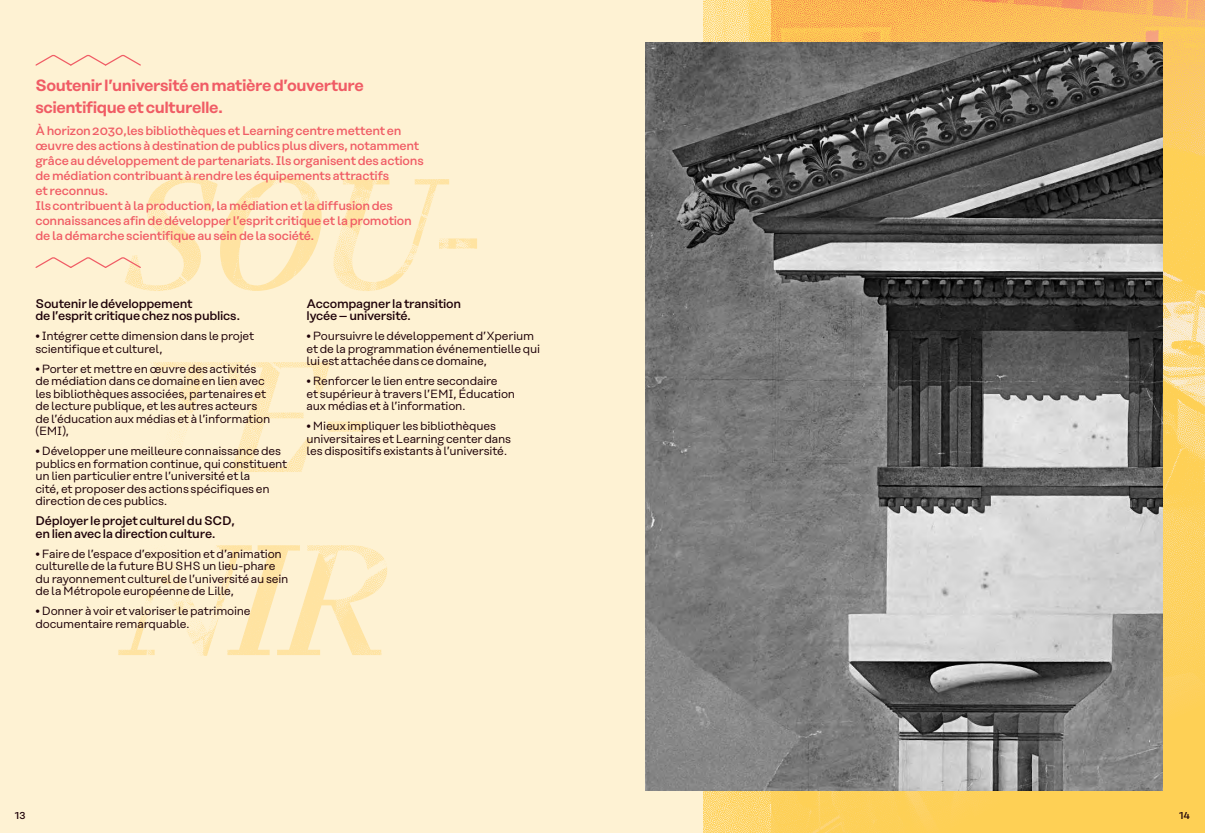
<style>
.page{position:relative;width:1205px;height:833px;background:#fff}
.page>*{position:absolute;margin:0;border:0;box-sizing:border-box;transform-origin:0 0}
.t1{font:600 16.25px/22.5px "Rational Display";letter-spacing:-.025em;color:#f05c65}
.t2{font:500 12.5px/15px "Rational Text";letter-spacing:-.02em;color:#f05c65}
.t3{font:500 12.5px/12.5px "Rational Display";letter-spacing:-.02em;color:#1e0108}
.t4{font:11.88px/12.5px "Rational Text";letter-spacing:-.02em;color:#1e0108}
.t5{font:500 10px "Rational Display";color:#1e0108}
</style>
<div class="page">
<div style="left:0;top:0;width:772px;height:833px;background:#fef2d3"></div>
<img style="left:704px;top:0;width:501px;height:833px">
<img style="left:645px;top:43px;width:517px;height:747px">
<img style="left:118px;top:177px;width:359px;height:479px">
<svg style="left:35px;top:54px;width:106px;height:12px"></svg>
<svg style="left:35px;top:256px;width:107px;height:13px"></svg>
<h1 class="t1" style="left:35px;top:74px;width:330px">Soutenir l’université en matière d’ouverture scientifique et culturelle.</h1>
<p class="t2" style="left:35px;top:123px;width:390px">À horizon 2030,les bibliothèques et Learning centre mettent en œuvre des actions à destination de publics plus divers, notamment grâce au développement de partenariats. Ils organisent des actions de médiation contribuant à rendre les équipements attractifs<br>et reconnus.<br>Ils contribuent à la production, la médiation et la diffusion des connaissances afin de développer l’esprit critique et la promotion de la démarche scientifique au sein de la société.</p>
<p class="t3" style="left:35px;top:297px;width:206px">Soutenir le développement<br>de l’esprit critique chez nos publics.</p>
<p class="t4" style="left:35px;top:330px;width:220px">• Intégrer cette dimension dans le projet scientifique et culturel,</p>
<p class="t4" style="left:35px;top:362px;width:236px">• Porter et mettre en œuvre des activités de médiation dans ce domaine en lien avec les bibliothèques associées, partenaires et de lecture publique, et les autres acteurs de l’éducation aux médias et à l’information (EMI),</p>
<p class="t4" style="left:35px;top:445px;width:253px">• Développer une meilleure connaissance des publics en formation continue, qui constituent un lien particulier entre l’université et la<br>cité, et proposer des actions spécifiques en direction de ces publics.</p>
<p class="t3" style="left:35px;top:514px;width:201px">Déployer le projet culturel du SCD, en lien avec la direction culture.</p>
<p class="t4" style="left:35px;top:547px;width:255px">• Faire de l’espace d’exposition et d’animation culturelle de la future BU SHS un lieu-phare du rayonnement culturel de l’université au sein de la Métropole européenne de Lille,</p>
<p class="t4" style="left:35px;top:605px;width:217px">• Donner à voir et valoriser le patrimoine documentaire remarquable.</p>
<p class="t3" style="left:306px;top:297px;width:156px">Accompagner la transition lycée – université.</p>
<p class="t4" style="left:306px;top:330px;width:235px">• Poursuivre le développement d’Xperium et de la programmation événementielle qui lui est attachée dans ce domaine,</p>
<p class="t4" style="left:306px;top:375px;width:210px">• Renforcer le lien entre secondaire<br>et supérieur à travers l’EMI, Éducation aux médias et à l’information.</p>
<p class="t4" style="left:306px;top:420px;width:206px">• Mieux impliquer les bibliothèques universitaires et Learning center dans les dispositifs existants à l’université.</p>
<p class="t5" style="left:15px;top:809px;width:12px">13</p>
<p class="t5" style="left:1179px;top:809px;width:13px">14</p>
</div>
